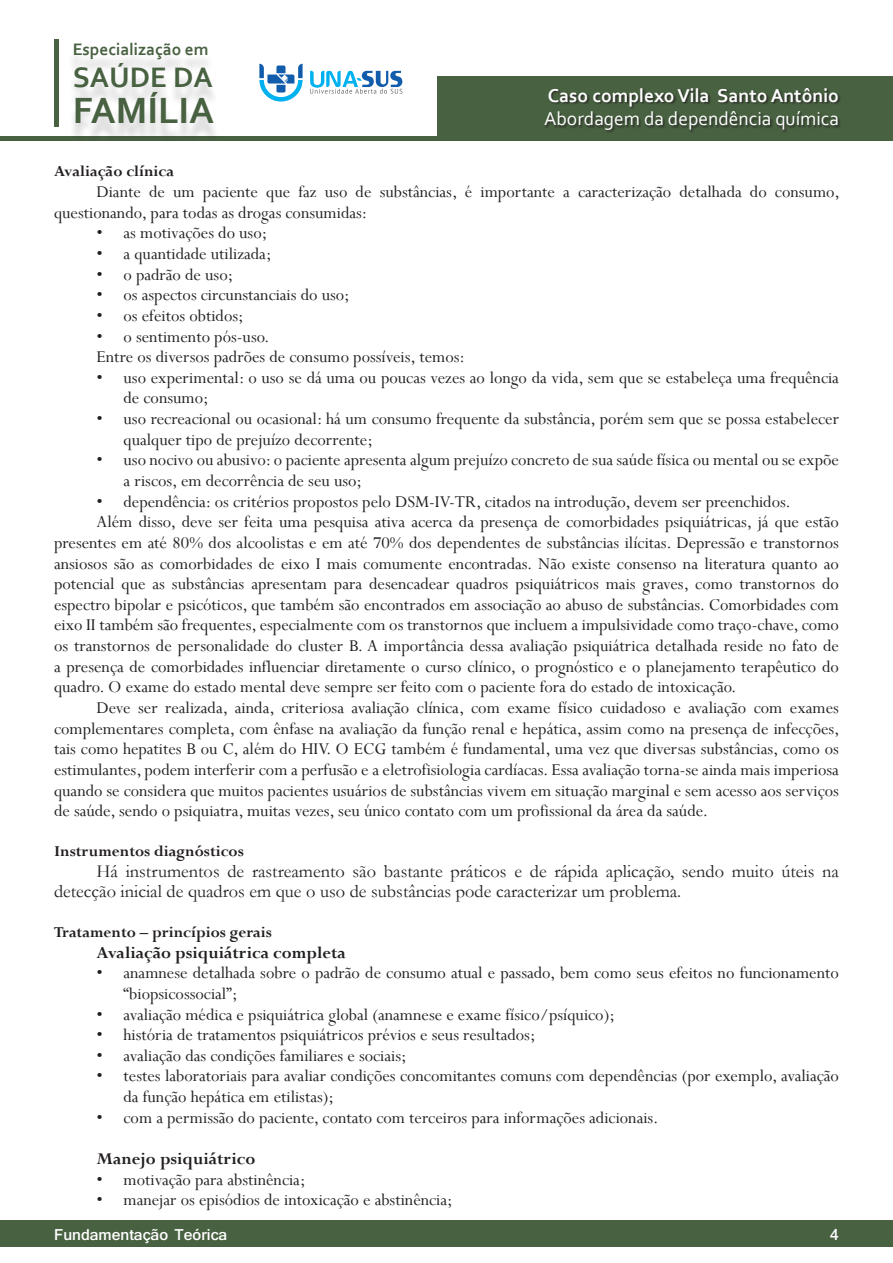
<style>
.page{position:relative;width:893px;height:1263px;background:#fff}
.page>*{position:absolute;margin:0;border:0;box-sizing:border-box;transform-origin:0 0}
.t1{font:700 38.25px "Corbel";color:#486141}
.t2{font:700 29.55px "Corbel";color:#486141}
.t3{font:19.5px "Corbel";color:#fff}
.t4{font:700 19.5px "Corbel";color:#fff}
.Paragrafo_basico{font:18.3px/20.7px "Perpetua";color:#231f20;text-align:justify}
.Itens__com_bullet{font:18.3px/20.7px "Perpetua";color:#231f20}
.Paragrafo_basico-2{font:18.3px/20.7px "Garamond";color:#231f20}
.Paragrafo_basico-3{font:700 18.3px "Perpetua";color:#231f20}
.t5{font:700 17.4px "Corbel";color:#486141}
.Sub-Paragrafo_bold{font:700 16.8px "Perpetua";color:#231f20}
.t6{font:700 16.5px "Shruti";color:#fff}
</style>
<div class="page">
<div style="left:0;top:1220px;width:893px;height:27px;background:#486141"></div>
<hr style="left:0;top:136px;width:893px;height:4px;background:#486141">
<div style="left:438px;top:77px;width:455px;height:63px;background:#486141"></div>
<div style="left:544px;top:88px;width:297px;height:45px;background:#231f20;opacity:.75"></div>
<div style="left:54px;top:39px;width:5px;height:87px;background:#486141"></div>
<div style="left:67px;top:49px;width:153px;height:94px;background:#231f20;opacity:.2"></div>
<svg style="left:259px;top:64px;width:44px;height:38px"></svg>
<svg style="left:310px;top:71px;width:92px;height:23px"></svg>
<p class="t5" style="left:73px;top:38px;width:137px">Especialização em</p>
<h2 class="t2" style="left:73px;top:58px;width:142px">SAÚDE DA</h2>
<h1 class="t1" style="left:73px;top:87px;width:143px">FAMÍLIA</h1>
<p class="t4" style="left:548px;top:84px;width:293px">Caso complexo Vila Santo Antônio</p>
<p class="t3" style="left:544px;top:107px;width:296px">Abordagem da dependência química</p>
<p class="Sub-Paragrafo_bold" style="left:54px;top:161px;width:122px">Avaliação clínica</p>
<p class="Paragrafo_basico" style="left:54px;top:181px;width:787px;text-indent:43px">Diante de um paciente que faz uso de substâncias, é importante a caracterização detalhada do consumo, questionando, para todas as drogas consumidas:</p>
<p class="Itens__com_bullet" style="left:97px;top:222px;width:172px">• as motivações do uso;</p>
<p class="Itens__com_bullet" style="left:97px;top:243px;width:176px">• a quantidade utilizada;</p>
<p class="Itens__com_bullet" style="left:97px;top:264px;width:138px">• o padrão de uso;</p>
<p class="Itens__com_bullet" style="left:97px;top:284px;width:255px">• os aspectos circunstanciais do uso;</p>
<p class="Itens__com_bullet" style="left:97px;top:305px;width:149px">• os efeitos obtidos;</p>
<p class="Itens__com_bullet" style="left:97px;top:326px;width:175px">• o sentimento pós-uso.</p>
<p class="Paragrafo_basico" style="left:97px;top:346px;width:370px">Entre os diversos padrões de consumo possíveis, temos:</p>
<p class="Itens__com_bullet" style="left:124px;top:367px;width:717px;text-indent:-27px">• uso experimental: o uso se dá uma ou poucas vezes ao longo da vida, sem que se estabeleça uma frequência de consumo;</p>
<p class="Itens__com_bullet" style="left:124px;top:408px;width:717px;text-indent:-27px">• uso recreacional ou ocasional: há um consumo frequente da substância, porém sem que se possa estabelecer qualquer tipo de prejuízo decorrente;</p>
<p class="Itens__com_bullet" style="left:124px;top:449px;width:717px;text-indent:-27px">• uso nocivo ou abusivo: o paciente apresenta algum prejuízo concreto de sua saúde física ou mental ou se expõe a riscos, em decorrência de seu uso;</p>
<p class="Itens__com_bullet" style="left:97px;top:491px;width:696px">• dependência: os critérios propostos pelo DSM-IV-TR, citados na introdução, devem ser preenchidos.</p>
<p class="Paragrafo_basico" style="left:54px;top:511px;width:786px;text-indent:43px">Além disso, deve ser feita uma pesquisa ativa acerca da presença de comorbidades psiquiátricas, já que estão presentes em até 80% dos alcoolistas e em até 70% dos dependentes de substâncias ilícitas. Depressão e transtornos ansiosos são as comorbidades de eixo I mais comumente encontradas. Não existe consenso na literatura quanto ao potencial que as substâncias apresentam para desencadear quadros psiquiátricos mais graves, como transtornos do espectro bipolar e psicóticos, que também são encontrados em associação ao abuso de substâncias. Comorbidades com eixo II também são frequentes, especialmente com os transtornos que incluem a impulsividade como traço-chave, como os transtornos de personalidade do cluster B. A importância dessa avaliação psiquiátrica detalhada reside no fato de a presença de comorbidades influenciar diretamente o curso clínico, o prognóstico e o planejamento terapêutico do quadro. O exame do estado mental deve sempre ser feito com o paciente fora do estado de intoxicação.</p>
<p class="Paragrafo_basico" style="left:54px;top:697px;width:787px;text-indent:43px">Deve ser realizada, ainda, criteriosa avaliação clínica, com exame físico cuidadoso e avaliação com exames complementares completa, com ênfase na avaliação da função renal e hepática, assim como na presença de infecções, tais como hepatites B ou C, além do HIV. O ECG também é fundamental, uma vez que diversas substâncias, como os estimulantes, podem interferir com a perfusão e a eletrofisiologia cardíacas. Essa avaliação torna-se ainda mais imperiosa quando se considera que muitos pacientes usuários de substâncias vivem em situação marginal e sem acesso aos serviços de saúde, sendo o psiquiatra, muitas vezes, seu único contato com um profissional da área da saúde.</p>
<p class="Sub-Paragrafo_bold" style="left:54px;top:840px;width:191px">Instrumentos diagnósticos</p>
<p class="Paragrafo_basico-2" style="left:54px;top:860px;width:786px;text-indent:43px">Há instrumentos de rastreamento são bastante práticos e de rápida aplicação, sendo muito úteis na detecção inicial de quadros em que o uso de substâncias pode caracterizar um problema.</p>
<p class="Sub-Paragrafo_bold" style="left:54px;top:921px;width:220px">Tratamento – princípios gerais</p>
<p class="Paragrafo_basico-3" style="left:97px;top:941px;width:251px">Avaliação psiquiátrica completa</p>
<p class="Itens__com_bullet" style="left:124px;top:962px;width:717px;text-indent:-27px">• anamnese detalhada sobre o padrão de consumo atual e passado, bem como seus efeitos no funcionamento “biopsicossocial”;</p>
<p class="Itens__com_bullet" style="left:97px;top:1003px;width:520px">• avaliação médica e psiquiátrica global (anamnese e exame físico/psíquico);</p>
<p class="Itens__com_bullet" style="left:97px;top:1024px;width:440px">• história de tratamentos psiquiátricos prévios e seus resultados;</p>
<p class="Itens__com_bullet" style="left:97px;top:1045px;width:311px">• avaliação das condições familiares e sociais;</p>
<p class="Itens__com_bullet" style="left:124px;top:1065px;width:717px;text-indent:-27px">• testes laboratoriais para avaliar condições concomitantes comuns com dependências (por exemplo, avaliação da função hepática em etilistas);</p>
<p class="Itens__com_bullet" style="left:97px;top:1107px;width:563px">• com a permissão do paciente, contato com terceiros para informações adicionais.</p>
<p class="Paragrafo_basico-3" style="left:97px;top:1147px;width:160px">Manejo psiquiátrico</p>
<p class="Itens__com_bullet" style="left:97px;top:1169px;width:210px">• motivação para abstinência;</p>
<p class="Itens__com_bullet" style="left:97px;top:1189px;width:358px">• manejar os episódios de intoxicação e abstinência;</p>
<p class="t6" style="left:54px;top:1225px;width:175px">Fundamentação Teórica</p>
<p class="t6" style="left:830px;top:1225px;width:10px">4</p>
</div>
